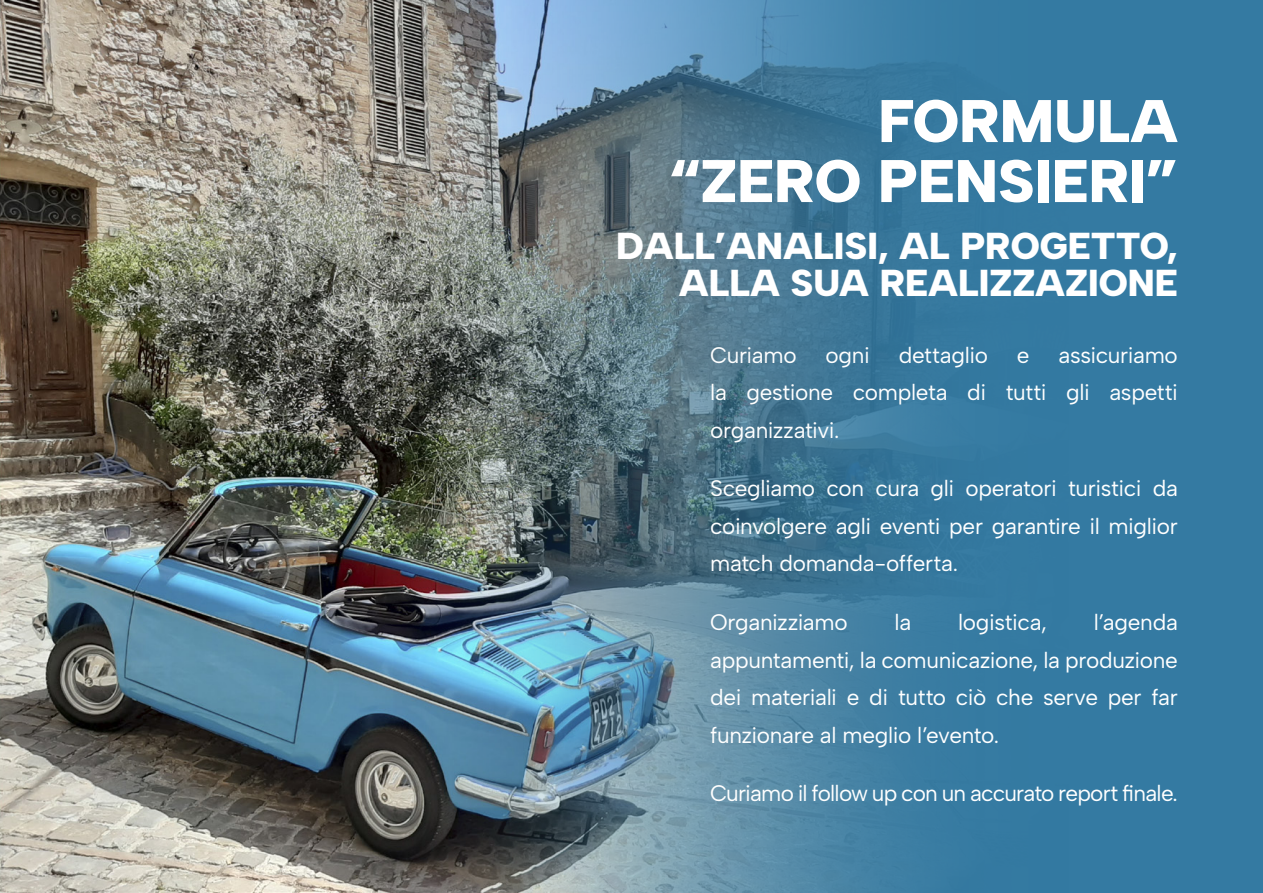
<style>
.page{position:relative;width:1263px;height:893px;background:#fff}
.page>*{position:absolute;margin:0;border:0;box-sizing:border-box;transform-origin:0 0}
.t1{font:900 60px/60px "Albert Sans";color:#fff;text-align:right}
.t2{font:900 37.5px/37.5px "Albert Sans";color:#fff;text-align:right}
.t3{font:22.5px/37.5px "Albert Sans";letter-spacing:-.02em;color:#fff;text-align:justify}
</style>
<div class="page">
<img style="left:0;top:0;width:1263px;height:893px">
<h1 class="t1" style="left:669px;top:91px;width:511px">FORMULA<br>“ZERO PENSIERI”</h1>
<h2 class="t2" style="left:616px;top:227px;width:563px">DALL’ANALISI, AL PROGETTO,<br>ALLA SUA REALIZZAZIONE</h2>
<p class="t3" style="left:710px;top:336px;width:88px">Curiamo</p>
<p class="t3" style="left:825px;top:336px;width:46px">ogni</p>
<p class="t3" style="left:899px;top:336px;width:91px">dettaglio</p>
<p class="t3" style="left:1017px;top:336px;width:14px">e</p>
<p class="t3" style="left:710px;top:336px;width:469px;text-indent:348px">assicuriamo la gestione completa di tutti gli aspetti organizzativi.</p>
<p class="t3" style="left:710px;top:470px;width:469px">Scegliamo con cura gli operatori turistici da coinvolgere agli eventi per garantire il miglior match domanda-offerta.</p>
<p class="t3" style="left:710px;top:604px;width:469px;text-indent:384px">l’agenda appuntamenti, la comunicazione, la produzione dei materiali e di tutto ciò che serve per far funzionare al meglio l’evento.</p>
<p class="t3" style="left:710px;top:775px;width:469px">Curiamo il follow up con un accurato report finale.</p>
<p class="t3" style="left:710px;top:604px;width:139px">Organizziamo</p>
<p class="t3" style="left:894px;top:604px;width:18px">la</p>
<p class="t3" style="left:958px;top:604px;width:90px">logistica,</p>
</div>
